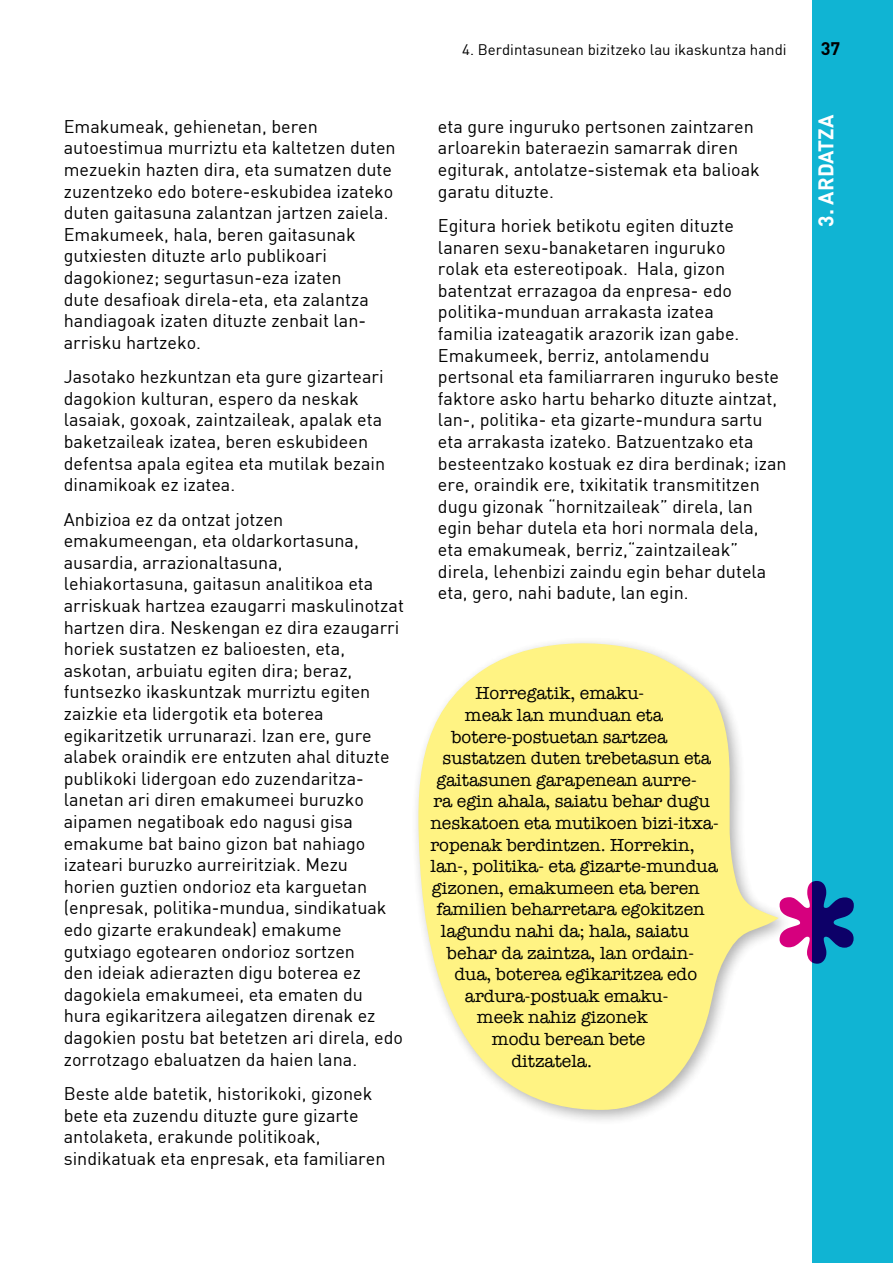
<style>
.page{position:relative;width:893px;height:1263px;background:#fff}
.page>*{position:absolute;margin:0;border:0;box-sizing:border-box;transform-origin:0 0}
.t1{font:700 21px "DIN";color:#fff}
.t2{font:18px/21.6px "DIN";color:#000}
.t3{font:18px "American Typewriter";color:#000}
.t4{font:700 18px "DIN";color:#000}
.t5{font:15px "DIN";color:#000}
</style>
<div class="page">
<div style="left:812px;top:0;width:81px;height:1263px;background:#10b4d3"></div>
<svg style="left:416px;top:641px;width:363px;height:471px;fill:#fff383"></svg>
<svg style="left:780px;top:881px;width:74px;height:83px"></svg>
<p class="t2" style="left:64px;top:115px;width:333px">Emakumeak, gehienetan, beren autoestimua murriztu eta kaltetzen duten mezuekin hazten dira, eta sumatzen dute zuzentzeko edo botere-eskubidea izateko duten gaitasuna zalantzan jartzen zaiela.<br>Emakumeek, hala, beren gaitasunak gutxiesten dituzte arlo publikoari dagokionez; segurtasun-eza izaten<br>dute desafioak direla-eta, eta zalantza handiagoak izaten dituzte zenbait lan&shy;arrisku hartzeko.</p>
<p class="t2" style="left:64px;top:366px;width:323px">Jasotako hezkuntzan eta gure gizarteari dagokion kulturan, espero da neskak lasaiak, goxoak, zaintzaileak, apalak eta baketzaileak izatea, beren eskubideen defentsa apala egitea eta mutilak bezain dinamikoak ez izatea.</p>
<p class="t2" style="left:64px;top:508px;width:342px">Anbizioa ez da ontzat jotzen emakumeengan, eta oldarkortasuna, ausardia, arrazionaltasuna, lehiakortasuna, gaitasun analitikoa eta arriskuak hartzea ezaugarri maskulinotzat hartzen dira. Neskengan ez dira ezaugarri horiek sustatzen ez balioesten, eta, askotan, arbuiatu egiten dira; beraz, funtsezko ikaskuntzak murriztu egiten zaizkie eta lidergotik eta boterea egikaritzetik urrunarazi. Izan ere, gure alabek oraindik ere entzuten ahal dituzte publikoki lidergoan edo zuzendaritza&shy;lanetan ari diren emakumeei buruzko aipamen negatiboak edo nagusi gisa emakume bat baino gizon bat nahiago izateari buruzko aurreiritziak. Mezu horien guztien ondorioz eta karguetan (enpresak, politika-mundua, sindikatuak edo gizarte erakundeak) emakume gutxiago egotearen ondorioz sortzen<br>den ideiak adierazten digu boterea ez dagokiela emakumeei, eta ematen du hura egikaritzera ailegatzen direnak ez dagokien postu bat betetzen ari direla, edo zorrotzago ebaluatzen da haien lana.</p>
<p class="t2" style="left:64px;top:1082px;width:323px">Beste alde batetik, historikoki, gizonek bete eta zuzendu dituzte gure gizarte antolaketa, erakunde politikoak, sindikatuak eta enpresak, eta familiaren</p>
<p class="t5" style="left:462px;top:41px;width:326px">4. Berdintasunean bizitzeko lau ikaskuntza handi</p>
<p class="t4" style="left:821px;top:37px;width:21px">37</p>
<p class="t2" style="left:438px;top:115px;width:323px">eta gure inguruko pertsonen zaintzaren arloarekin bateraezin samarrak diren egiturak, antolatze-sistemak eta balioak garatu dituzte.</p>
<p class="t2" style="left:438px;top:214px;width:350px">Egitura horiek betikotu egiten dituzte lanaren sexu-banaketaren inguruko<br>rolak eta estereotipoak. Hala, gizon batentzat errazagoa da enpresa- edo politika-munduan arrakasta izatea<br>familia izateagatik arazorik izan gabe.<br>Emakumeek, berriz, antolamendu pertsonal eta familiarraren inguruko beste faktore asko hartu beharko dituzte aintzat, lan-, politika- eta gizarte-mundura sartu eta arrakasta izateko. Batzuentzako eta besteentzako kostuak ez dira berdinak; izan ere, oraindik ere, txikitatik transmititzen dugu gizonak “hornitzaileak” direla, lan egin behar dutela eta hori normala dela, eta emakumeak, berriz,“zaintzaileak” direla, lehenbizi zaindu egin behar dutela eta, gero, nahi badute, lan egin.</p>
<p class="t1" style="left:812px;top:227px;width:114px;rotate:-90deg">3. ARDATZA</p>
<p class="t3" style="left:475px;top:680px;width:170px">Horregatik, emaku-</p>
<p class="t3" style="left:465px;top:701px;width:199px">meak lan munduan eta</p>
<p class="t3" style="left:451px;top:723px;width:217px">botere-postuetan sartzea</p>
<p class="t3" style="left:442px;top:744px;width:270px">sustatzen duten trebetasun eta</p>
<p class="t3" style="left:436px;top:766px;width:262px">gaitasunen garapenean aurre-</p>
<p class="t3" style="left:433px;top:788px;width:278px">ra egin ahala, saiatu behar dugu</p>
<p class="t3" style="left:430px;top:809px;width:290px">neskatoen eta mutikoen bizi-itxa-</p>
<p class="t3" style="left:430px;top:831px;width:266px">ropenak berdintzen. Horrekin,</p>
<p class="t3" style="left:430px;top:852px;width:289px">lan-, politika- eta gizarte-mundua</p>
<p class="t3" style="left:432px;top:874px;width:269px">gizonen, emakumeen eta beren</p>
<p class="t3" style="left:436px;top:896px;width:270px">familien beharretara egokitzen</p>
<p class="t3" style="left:441px;top:917px;width:249px">lagundu nahi da; hala, saiatu</p>
<p class="t3" style="left:447px;top:939px;width:248px">behar da zaintza, lan ordain-</p>
<p class="t3" style="left:454px;top:960px;width:244px">dua, boterea egikaritzea edo</p>
<p class="t3" style="left:465px;top:982px;width:205px">ardura-postuak emaku-</p>
<p class="t3" style="left:477px;top:1004px;width:172px">meek nahiz gizonek</p>
<p class="t3" style="left:492px;top:1025px;width:155px">modu berean bete</p>
<p class="t3" style="left:511px;top:1047px;width:82px">ditzatela.</p>
</div>
